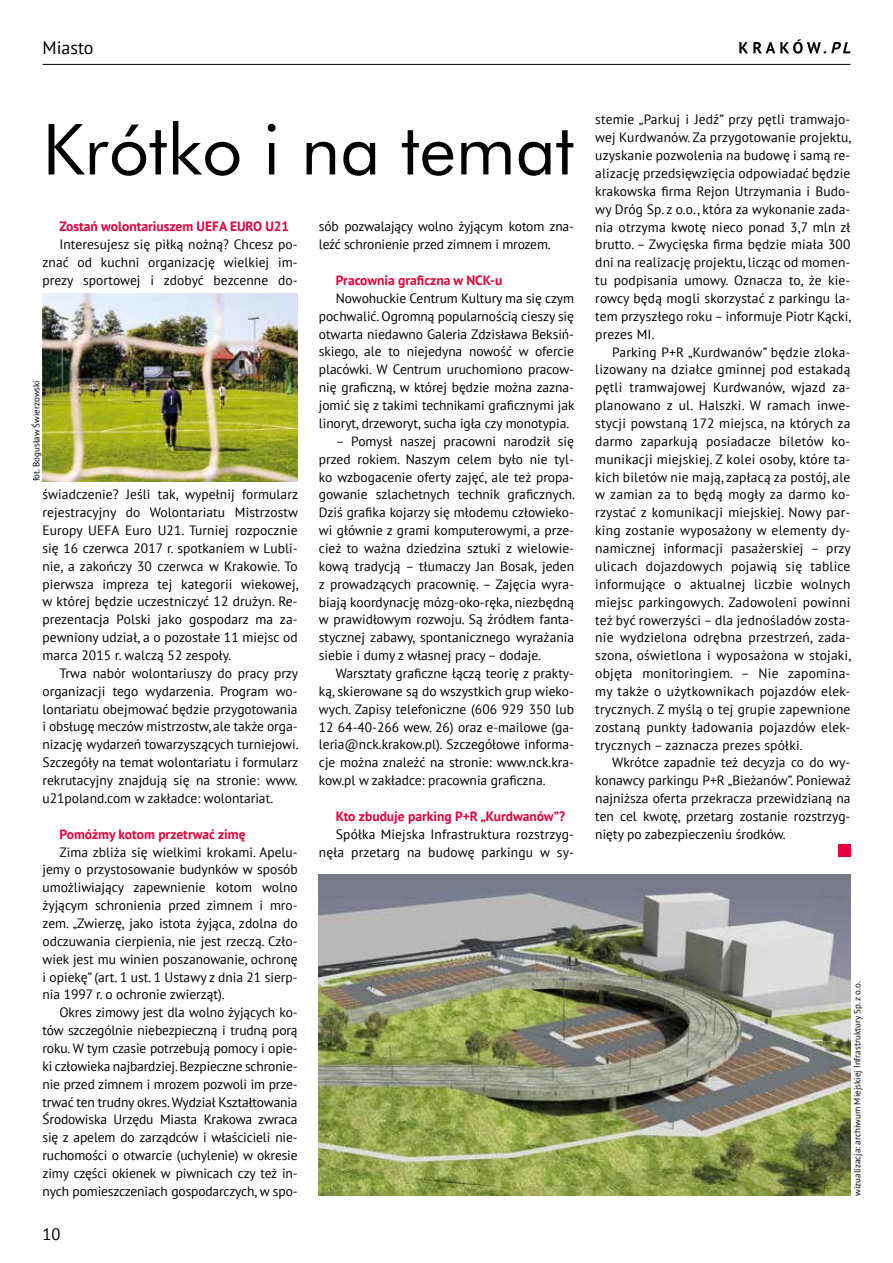
<style>
.page{position:relative;width:893px;height:1263px;background:#fff}
.page>*{position:absolute;margin:0;border:0;box-sizing:border-box;transform-origin:0 0}
.t1{font:68.7px "Futura PL";color:#000}
.t2{font:18px "PT Sans";color:#000}
.t3{font:16.5px "PT Sans";color:#000}
.t4{font:13.5px/17.9px "PT Sans";color:#000;text-align:justify}
.t5{font:700 13.5px "PT Sans";color:#e4003a}
.t6{font:9px "PT Sans";color:#000}
</style>
<div class="page">
<hr style="left:43px;top:64px;width:807px;height:1px;background:#000">
<svg style="left:739px;top:39px;width:111px;height:15px"></svg>
<div style="left:838px;top:844px;width:12px;height:12px;background:#e4003a"></div>
<img style="left:319px;top:874px;width:531px;height:322px">
<img style="left:43px;top:293px;width:255px;height:188px">
<h2 class="t2" style="left:43px;top:36px;width:53px">Miasto</h2>
<h1 class="t1" style="left:43px;top:106px;width:533px">Krótko i na temat</h1>
<p class="t5" style="left:60px;top:218px;width:231px">Zostań wolontariuszem UEFA EURO U21</p>
<p class="t4" style="left:43px;top:235px;width:257px;text-indent:17px">Interesujesz się piłką nożną? Chcesz po&shy;znać od kuchni organizację wielkiej im&shy;prezy sportowej i zdobyć bezcenne do-</p>
<p class="t6" style="left:30px;top:481px;width:103px;rotate:-90deg">fot. Bogusław Świerzowski</p>
<p class="t4" style="left:43px;top:485px;width:258px">świadczenie? Jeśli tak, wypełnij formularz rejestracyjny do Wolontariatu Mistrzostw Europy UEFA Euro U21. Turniej rozpocznie się 16 czerwca 2017 r. spotkaniem w Lubli&shy;nie, a zakończy 30 czerwca w Krakowie. To pierwsza impreza tej kategorii wiekowej, w której będzie uczestniczyć 12 drużyn. Re&shy;prezentacja Polski jako gospodarz ma za&shy;pewniony udział, a o pozostałe 11 miejsc od marca 2015 r. walczą 52 zespoły.</p>
<p class="t4" style="left:43px;top:664px;width:258px;text-indent:17px">Trwa nabór wolontariuszy do pracy przy organizacji tego wydarzenia. Program wo&shy;lontariatu obejmować będzie przygotowania i obsługę meczów mistrzostw, ale także orga&shy;nizację wydarzeń towarzyszących turniejowi.<br>Szczegóły na temat wolontariatu i formularz rekrutacyjny znajdują się na stronie: www. u21poland.com w zakładce: wolontariat.</p>
<p class="t5" style="left:60px;top:825px;width:188px">Pomóżmy kotom przetrwać zimę</p>
<p class="t4" style="left:43px;top:842px;width:257px;text-indent:17px">Zima zbliża się wielkimi krokami. Apelu&shy;jemy o przystosowanie budynków w sposób umożliwiający zapewnienie kotom wolno żyjącym schronienia przed zimnem i mro&shy;zem. „Zwierzę, jako istota żyjąca, zdolna do odczuwania cierpienia, nie jest rzeczą. Czło&shy;wiek jest mu winien poszanowanie, ochronę i opiekę” (art. 1 ust. 1 Ustawy z dnia 21 sierp&shy;nia 1997 r. o ochronie zwierząt).</p>
<p class="t4" style="left:43px;top:1003px;width:257px;text-indent:17px">Okres zimowy jest dla wolno żyjących ko&shy;tów szczególnie niebezpieczną i trudną porą roku. W tym czasie potrzebują pomocy i opie&shy;ki człowieka najbardziej. Bezpieczne schronie&shy;nie przed zimnem i mrozem pozwoli im prze&shy;trwać ten trudny okres. Wydział Kształtowania Środowiska Urzędu Miasta Krakowa zwraca się z apelem do zarządców i właścicieli nie&shy;ruchomości o otwarcie (uchylenie) w okresie zimy części okienek w piwnicach czy też in&shy;nych pomieszczeniach gospodarczych, w spo-</p>
<p class="t3" style="left:43px;top:1223px;width:19px">10</p>
<p class="t4" style="left:319px;top:217px;width:257px">sób pozwalający wolno żyjącym kotom zna&shy;leźć schronienie przed zimnem i mrozem.</p>
<p class="t5" style="left:336px;top:271px;width:168px">Pracownia graficzna w NCK-u</p>
<p class="t4" style="left:319px;top:289px;width:257px;text-indent:17px">Nowohuckie Centrum Kultury ma się czym pochwalić. Ogromną popularnością cieszy się otwarta niedawno Galeria Zdzisława Beksiń&shy;skiego, ale to niejedyna nowość w ofercie placówki. W Centrum uruchomiono pracow&shy;nię graficzną, w której będzie można zazna&shy;jomić się z takimi technikami graficznymi jak linoryt, drzeworyt, sucha igła czy monotypia.</p>
<p class="t4" style="left:319px;top:432px;width:258px;text-indent:17px">– Pomysł naszej pracowni narodził się przed rokiem. Naszym celem było nie tyl&shy;ko wzbogacenie oferty zajęć, ale też propa&shy;gowanie szlachetnych technik graficznych.<br>Dziś grafika kojarzy się młodemu człowieko&shy;wi głównie z grami komputerowymi, a prze&shy;cież to ważna dziedzina sztuki z wielowie&shy;kową tradycją – tłumaczy Jan Bosak, jeden z prowadzących pracownię. – Zajęcia wyra&shy;biają koordynację mózg-oko-ręka, niezbędną w prawidłowym rozwoju. Są źródłem fanta&shy;stycznej zabawy, spontanicznego wyrażania siebie i dumy z własnej pracy – dodaje.</p>
<p class="t4" style="left:319px;top:664px;width:257px;text-indent:17px">Warsztaty graficzne łączą teorię z prakty&shy;ką, skierowane są do wszystkich grup wieko&shy;wych. Zapisy telefoniczne (606 929 350 lub 12 64-40-266 wew. 26) oraz e-mailowe (ga&shy;leria@nck.krakow.pl). Szczegółowe informa&shy;cje można znaleźć na stronie: www.nck.kra&shy;kow.pl w zakładce: pracownia graficzna.</p>
<p class="t5" style="left:336px;top:807px;width:231px">Kto zbuduje parking P+R „Kurdwanów”?</p>
<p class="t4" style="left:319px;top:825px;width:257px;text-align:right">Spółka Miejska Infrastruktura rozstrzyg&shy;nęła przetarg na budowę parkingu w sy-</p>
<p class="t4" style="left:595px;top:110px;width:258px">stemie „Parkuj i Jedź” przy pętli tramwajo&shy;wej Kurdwanów. Za przygotowanie projektu, uzyskanie pozwolenia na budowę i samą re&shy;alizację przedsięwzięcia odpowiadać będzie krakowska firma Rejon Utrzymania i Budo&shy;wy Dróg Sp. z o.o., która za wykonanie zada&shy;nia otrzyma kwotę nieco ponad 3,7 mln zł brutto. – Zwycięska firma będzie miała 300 dni na realizację projektu, licząc od momen&shy;tu podpisania umowy. Oznacza to, że kie&shy;rowcy będą mogli skorzystać z parkingu la&shy;tem przyszłego roku – informuje Piotr Kącki, prezes MI.</p>
<p class="t4" style="left:595px;top:343px;width:258px;text-indent:17px">Parking P+R „Kurdwanów” będzie zloka&shy;lizowany na działce gminnej pod estakadą pętli tramwajowej Kurdwanów, wjazd za&shy;planowano z ul. Halszki. W ramach inwe&shy;stycji powstaną 172 miejsca, na których za darmo zaparkują posiadacze biletów ko&shy;munikacji miejskiej. Z kolei osoby, które ta&shy;kich biletów nie mają, zapłacą za postój, ale w zamian za to będą mogły za darmo ko&shy;rzystać z komunikacji miejskiej. Nowy par&shy;king zostanie wyposażony w elementy dy&shy;namicznej informacji pasażerskiej – przy ulicach dojazdowych pojawią się tablice informujące o aktualnej liczbie wolnych miejsc parkingowych. Zadowoleni powinni też być rowerzyści – dla jednośladów zosta&shy;nie wydzielona odrębna przestrzeń, zada&shy;szona, oświetlona i wyposażona w stojaki, objęta monitoringiem. – Nie zapomina&shy;my także o użytkownikach pojazdów elek&shy;trycznych. Z myślą o tej grupie zapewnione zostaną punkty ładowania pojazdów elek&shy;trycznych – zaznacza prezes spółki.</p>
<p class="t4" style="left:595px;top:753px;width:257px;text-indent:17px">Wkrótce zapadnie też decyzja co do wy&shy;konawcy parkingu P+R „Bieżanów”. Ponieważ najniższa oferta przekracza przewidzianą na ten cel kwotę, przetarg zostanie rozstrzyg&shy;nięty po zabezpieczeniu środków.</p>
<p class="t6" style="left:852px;top:1196px;width:216px;rotate:-90deg">wizualizacja: archiwum Miejskiej Infrastruktury Sp. z o.o.</p>
</div>
